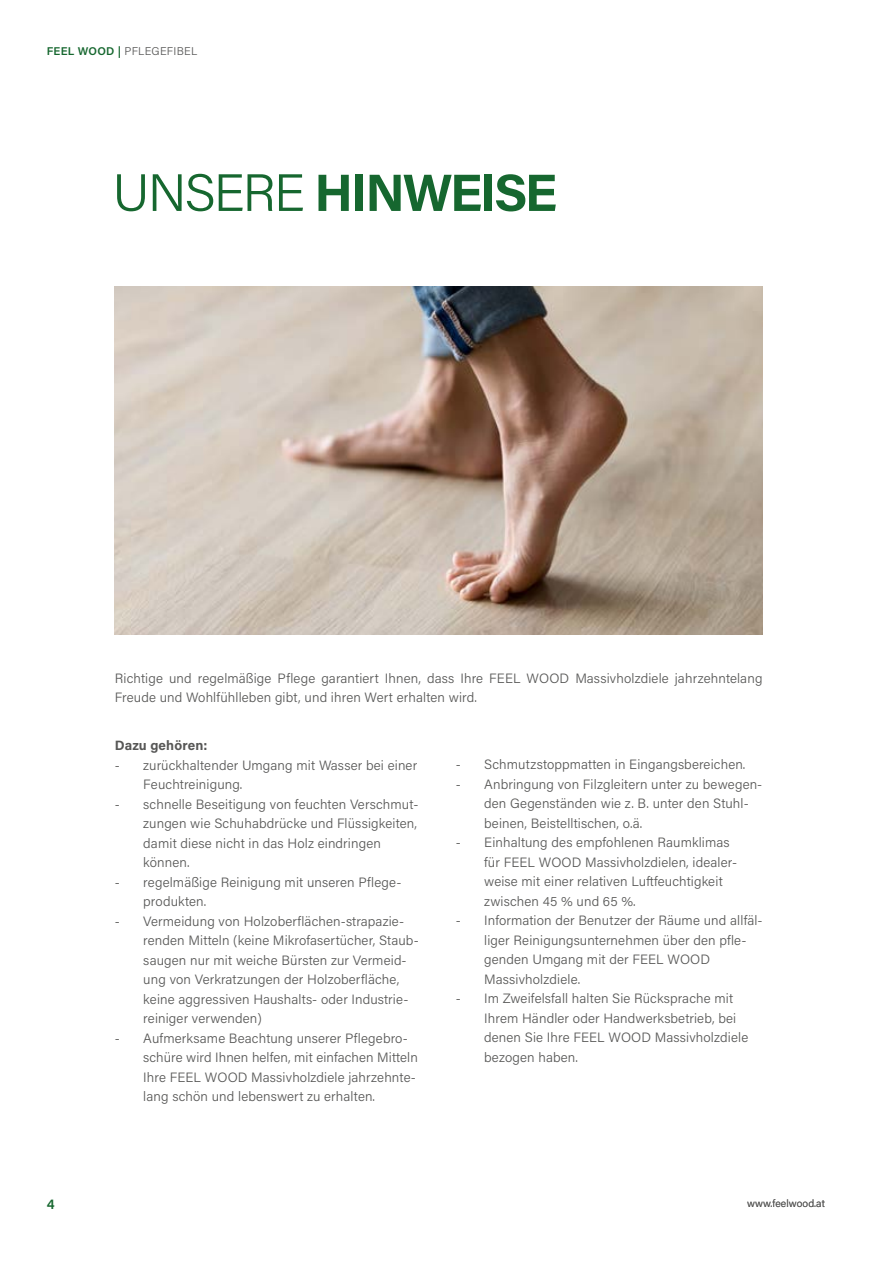
<style>
.page{position:relative;width:893px;height:1263px;background:#fff}
.page>*{position:absolute;margin:0;border:0;box-sizing:border-box;transform-origin:0 0}
.t1{font:700 52.5px "Acumin Pro";letter-spacing:-.045em;color:#16672f}
.t2{font:600 14.25px "Acumin Pro";color:#16672f}
.t3{font:300 13.5px/19.5px "Acumin Pro";letter-spacing:.01em;color:#575756}
.t4{font:700 13.5px "Acumin Pro";letter-spacing:.01em;color:#575756}
.t5{font:300 11.25px "Acumin Pro";letter-spacing:.025em;color:#575756}
.t6{font:300 10.5px "Acumin Pro";letter-spacing:.005em;color:#575756}
.s1{font-weight:600;color:#16672f}
.s2{font-weight:300}
</style>
<div class="page">
<img style="left:115px;top:286px;width:648px;height:349px">
<p class="t5" style="left:47px;top:43px;width:152px"><span class="s1">FEEL WOOD |</span> PFLEGEFIBEL</p>
<h1 class="t1" style="left:112px;top:156px;width:446px"><span class="s2">UNSERE</span> HINWEISE</h1>
<p class="t3" style="left:115px;top:668px;width:649px">Richtige und regelmäßige Pflege garantiert Ihnen, dass Ihre FEEL WOOD Massivholzdiele jahrzehntelang<br>Freude und Wohlfühlleben gibt, und ihren Wert erhalten wird.</p>
<p class="t4" style="left:115px;top:736px;width:94px">Dazu gehören:</p>
<p class="t3" style="left:143px;top:754px;width:275px;text-indent:-28px">- zurückhaltender Umgang mit Wasser bei einer<br>Feuchtreinigung.</p>
<p class="t3" style="left:143px;top:793px;width:277px;text-indent:-28px">- schnelle Beseitigung von feuchten Verschmut&shy;zungen wie Schuhabdrücke und Flüssigkeiten, damit diese nicht in das Holz eindringen können.</p>
<p class="t3" style="left:143px;top:871px;width:260px;text-indent:-28px">- regelmäßige Reinigung mit unseren Pflege&shy;produkten.</p>
<p class="t3" style="left:143px;top:910px;width:277px;text-indent:-28px">- Vermeidung von Holzoberflächen-strapazie&shy;renden Mitteln (keine Mikrofasertücher, Staub&shy;saugen nur mit weiche Bürsten zur Vermeid&shy;ung von Verkratzungen der Holzoberfläche, keine aggressiven Haushalts- oder Industrie&shy;reiniger verwenden)</p>
<p class="t3" style="left:143px;top:1027px;width:276px;text-indent:-28px">- Aufmerksame Beachtung unserer Pflegebro&shy;schüre wird Ihnen helfen, mit einfachen Mitteln Ihre FEEL WOOD Massivholzdiele jahrzehnte&shy;lang schön und lebenswert zu erhalten.</p>
<p class="t3" style="left:456px;top:754px;width:291px">- Schmutzstoppmatten in Eingangsbereichen.</p>
<p class="t3" style="left:484px;top:774px;width:280px;text-indent:-28px">- Anbringung von Filzgleitern unter zu bewegen&shy;den Gegenständen wie z. B. unter den Stuhl&shy;beinen, Beistelltischen, o.ä.</p>
<p class="t3" style="left:484px;top:832px;width:255px;text-indent:-28px">- Einhaltung des empfohlenen Raumklimas für FEEL WOOD Massivholzdielen, idealer&shy;weise mit einer relativen Luftfeuchtigkeit zwischen 45 % und 65 %.</p>
<p class="t3" style="left:484px;top:910px;width:280px;text-indent:-28px">- Information der Benutzer der Räume und allfäl&shy;liger Reinigungsunternehmen über den pfle&shy;genden Umgang mit der FEEL WOOD Massivholzdiele.</p>
<p class="t3" style="left:484px;top:988px;width:266px;text-indent:-28px">- Im Zweifelsfall halten Sie Rücksprache mit Ihrem Händler oder Handwerksbetrieb, bei denen Sie Ihre FEEL WOOD Massivholzdiele bezogen haben.</p>
<p class="t2" style="left:47px;top:1194px;width:9px">4</p>
<p class="t6" style="left:747px;top:1196px;width:79px">www.feelwood.at</p>
</div>
